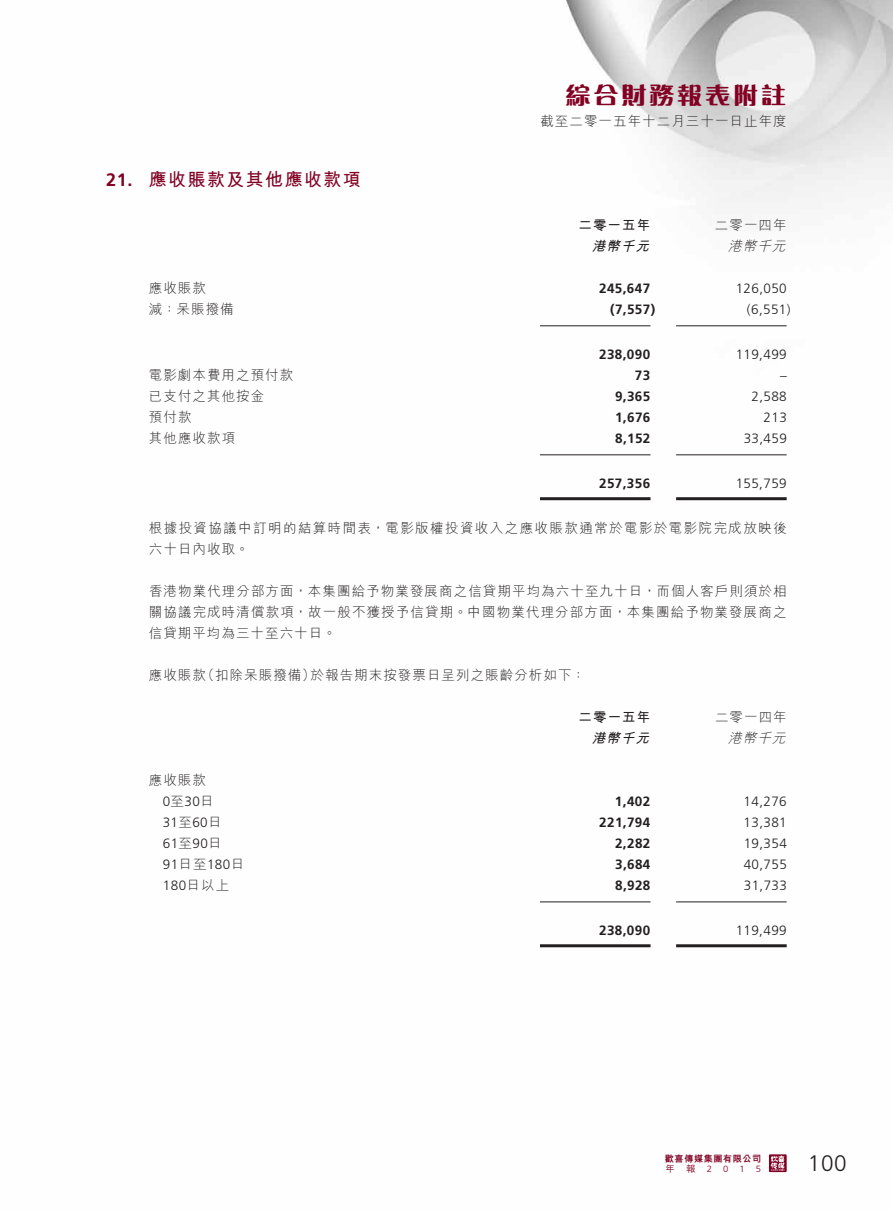
<style>
.page{position:relative;width:893px;height:1212px;background:#fff}
.page>*{position:absolute;margin:0;border:0;box-sizing:border-box;transform-origin:0 0}
.t1{font:700 24px "M Ngai HK";letter-spacing:.08em;color:#820123;scale:1.08 1}
.t2{font:300 22.5px "Frutiger LT Std";color:#231f20}
.t3{font:700 18px "M Hei HK";letter-spacing:.08em;color:#820123}
.t4{font:700 18px "Frutiger LT Std";color:#820123}
.t5{font:300 13.5px/21px "M Hei HK";letter-spacing:.08em;color:#231f20;text-align:justify}
.t6{font:300 13.5px "Frutiger LT Std";letter-spacing:.03em;color:#231f20}
.t7{font:700 13.5px "Frutiger LT Std";letter-spacing:.03em;color:#231f20}
.t8{font:300 13.5px/21px "M Hei HK";letter-spacing:.105em;color:#231f20}
.t9{font:700 13.5px "M Hei HK";letter-spacing:.08em;color:#231f20}
.t10{font:italic 300 13.5px "M Hei HK";color:#231f20}
.t11{font:italic 700 13.5px "M Hei HK";color:#231f20}
.t12{font:800 9px "M Hei HK";letter-spacing:.075em;color:#820123}
.t13{font:300 9px "Frutiger LT Std";color:#820123;scale:1.05 1}
.t14{font:500 9px "M Hei HK";color:#820123;scale:1.05 1}
.s1{font-family:"M Hei HK"}
</style>
<div class="page">
<img style="left:540px;top:0;width:353px;height:1173px">
<svg style="left:769px;top:1154px;width:18px;height:18px"></svg>
<hr style="left:540px;top:325px;width:110px;height:1px;background:#231f20">
<hr style="left:676px;top:325px;width:111px;height:1px;background:#231f20">
<hr style="left:540px;top:454px;width:110px;height:1px;background:#231f20">
<hr style="left:676px;top:454px;width:111px;height:1px;background:#231f20">
<hr style="left:540px;top:497px;width:110px;height:3px;background:#231f20">
<hr style="left:676px;top:497px;width:111px;height:3px;background:#231f20">
<hr style="left:540px;top:901px;width:110px;height:1px;background:#231f20">
<hr style="left:676px;top:901px;width:111px;height:1px;background:#231f20">
<hr style="left:540px;top:944px;width:110px;height:3px;background:#231f20">
<hr style="left:676px;top:944px;width:111px;height:3px;background:#231f20">
<h3 class="t4" style="left:106px;top:169px;width:28px">21.</h3>
<h1 class="t1" style="left:565px;top:79px;width:207px">綜合財務報表附註</h1>
<p class="t5" style="left:540px;top:111px;width:248px">截至二零一五年十二月三十一日止年度</p>
<h3 class="t3" style="left:149px;top:166px;width:214px">應收賬款及其他應收款項</h3>
<p class="t9" style="left:578px;top:215px;width:73px">二零一五年</p>
<p class="t5" style="left:715px;top:214px;width:73px">二零一四年</p>
<p class="t11" style="left:592px;top:236px;width:63px">港幣千元</p>
<p class="t10" style="left:728px;top:237px;width:63px">港幣千元</p>
<p class="t5" style="left:149px;top:277px;width:59px">應收賬款</p>
<p class="t7" style="left:599px;top:281px;width:53px">245,647</p>
<p class="t6" style="left:736px;top:281px;width:53px">126,050</p>
<p class="t5" style="left:149px;top:298px;width:86px">減：呆賬撥備</p>
<p class="t7" style="left:610px;top:302px;width:47px">)7,557(</p>
<p class="t6" style="left:747px;top:302px;width:45px">)6,551(</p>
<p class="t7" style="left:599px;top:347px;width:53px">238,090</p>
<p class="t6" style="left:736px;top:347px;width:53px">119,499</p>
<p class="t5" style="left:149px;top:364px;width:146px">電影劇本費用之預付款</p>
<p class="t7" style="left:635px;top:368px;width:17px">73</p>
<p class="t6" style="left:780px;top:368px;width:8px">–</p>
<p class="t5" style="left:149px;top:385px;width:117px">已支付之其他按金</p>
<p class="t7" style="left:615px;top:389px;width:37px">9,365</p>
<p class="t6" style="left:751px;top:389px;width:37px">2,588</p>
<p class="t5" style="left:149px;top:406px;width:44px">預付款</p>
<p class="t7" style="left:615px;top:410px;width:37px">1,676</p>
<p class="t6" style="left:764px;top:410px;width:25px">213</p>
<p class="t5" style="left:149px;top:427px;width:88px">其他應收款項</p>
<p class="t7" style="left:615px;top:431px;width:37px">8,152</p>
<p class="t6" style="left:744px;top:431px;width:45px">33,459</p>
<p class="t7" style="left:599px;top:476px;width:53px">257,356</p>
<p class="t8" style="left:149px;top:517px;width:639px">根據投資協議中訂明的結算時間表，電影版權投資收入之應收賬款通常於電影於電影院完成放映後六十日內收取。</p>
<p class="t5" style="left:149px;top:580px;width:639px">香港物業代理分部方面，本集團給予物業發展商之信貸期平均為六十至九十日，而個人客戶則須於相關協議完成時清償款項，故一般不獲授予信貸期。中國物業代理分部方面，本集團給予物業發展商之信貸期平均為三十至六十日。</p>
<p class="t5" style="left:311px;top:664px;width:276px">於報告期末按發票日呈列之賬齡分析如下：</p>
<p class="t6" style="left:736px;top:476px;width:53px">155,759</p>
<p class="t5" style="left:201px;top:664px;width:116px">（扣除呆賬撥備）</p>
<p class="t5" style="left:149px;top:664px;width:59px">應收賬款</p>
<p class="t9" style="left:579px;top:707px;width:73px">二零一五年</p>
<p class="t5" style="left:715px;top:706px;width:73px">二零一四年</p>
<p class="t11" style="left:592px;top:728px;width:63px">港幣千元</p>
<p class="t10" style="left:728px;top:729px;width:63px">港幣千元</p>
<p class="t5" style="left:149px;top:769px;width:59px">應收賬款</p>
<p class="t6" style="left:163px;top:794px;width:53px"><span class="s1">至</span>0 30<span class="s1">日</span></p>
<p class="t7" style="left:615px;top:794px;width:37px">1,402</p>
<p class="t6" style="left:744px;top:794px;width:45px">14,276</p>
<p class="t6" style="left:163px;top:815px;width:60px">31<span class="s1">至</span>60<span class="s1">日</span></p>
<p class="t7" style="left:599px;top:815px;width:53px">221,794</p>
<p class="t6" style="left:744px;top:815px;width:45px">13,381</p>
<p class="t6" style="left:163px;top:836px;width:60px">61<span class="s1">至</span>90<span class="s1">日</span></p>
<p class="t7" style="left:615px;top:836px;width:37px">2,282</p>
<p class="t6" style="left:744px;top:836px;width:45px">19,354</p>
<p class="t6" style="left:163px;top:857px;width:83px">91<span class="s1">日至</span>180<span class="s1">日</span></p>
<p class="t7" style="left:615px;top:857px;width:37px">3,684</p>
<p class="t6" style="left:744px;top:857px;width:45px">40,755</p>
<p class="t6" style="left:163px;top:878px;width:68px">180<span class="s1">日以上</span></p>
<p class="t7" style="left:615px;top:878px;width:37px">8,928</p>
<p class="t6" style="left:744px;top:878px;width:45px">31,733</p>
<p class="t7" style="left:599px;top:923px;width:53px">238,090</p>
<p class="t6" style="left:736px;top:923px;width:53px">119,499</p>
<p class="t12" style="left:665px;top:1154px;width:98px">歡喜傳媒集團有限公司</p>
<p class="t13" style="left:707px;top:1164px;width:53px">2015</p>
<p class="t14" style="left:666px;top:1162px;width:30px">年 報</p>
<h2 class="t2" style="left:808px;top:1151px;width:40px">100</h2>
</div>
